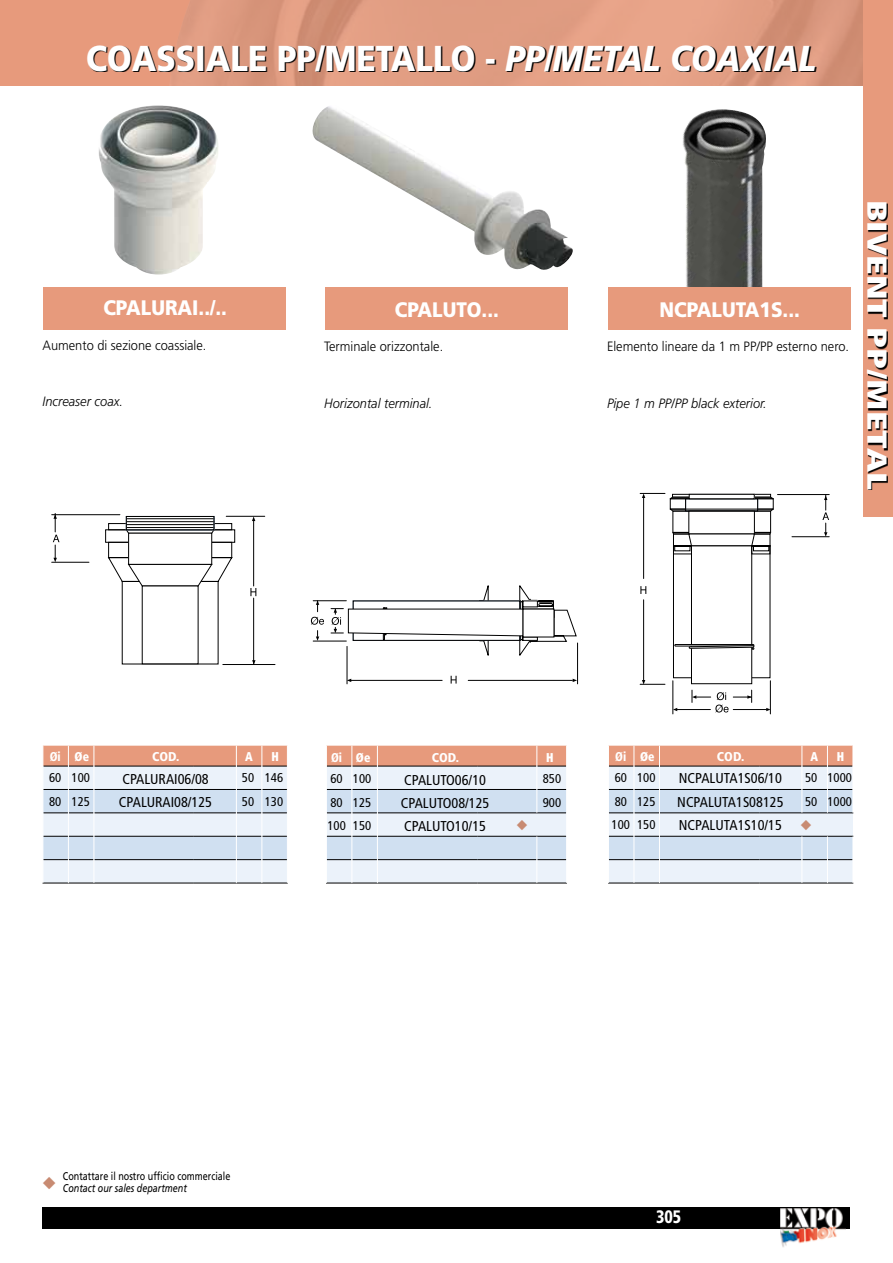
<style>
.page{position:relative;width:893px;height:1263px;background:#fff}
.page>*{position:absolute;margin:0;border:0;box-sizing:border-box;transform-origin:0 0}
.t1{font:900 36px "Frutiger";color:#fff;scale:.88 1}
.t2{font:italic 900 36px "Frutiger";color:#fff;scale:.88 1}
.t3{font:900 36px "Frutiger";color:#fff;scale:.95 1}
.t4{font:900 condensed 27.45px "Frutiger";color:#fff;scale:1.31 1}
.t5{font:900 21px "Frutiger";color:#fff;scale:.9 1}
.t6{font:900 condensed 18px "Frutiger";color:#fff;scale:.9 1}
.t7{font:condensed 14.25px/23.4px "Frutiger";color:#000}
.t8{font:300 13.5px "Frutiger";color:#000;scale:.95 1}
.t9{font:italic 300 13.5px "Frutiger";color:#000;scale:.95 1}
.t10{font:condensed 12.75px/23.4px "Frutiger";color:#000}
.t11{font:900 condensed 12.75px "Frutiger";color:#fff}
.t12{font:900 condensed 12.75px "Frutiger";color:#fff;scale:.9 1}
.t13{font:900 condensed 12.75px "Frutiger";color:#fff;scale:.9 1}
.t14{font:11.25px "Frutiger";color:#000;scale:.8 1}
.t15{font:italic 11.25px "Frutiger";color:#000;scale:.8 1}
.s1{font-style:italic}
</style>
<div class="page">
<div style="left:43px;top:1207px;width:807px;height:21px;background:#000"></div>
<img style="left:781px;top:1208px;width:65px;height:39px">
<img style="left:683px;top:109px;width:83px;height:178px">
<div style="left:0;top:0;width:893px;height:85px;background:#e79a7c"></div>
<svg style="left:89px;top:46px;width:727px;height:26px"></svg>
<div style="left:325px;top:287px;width:243px;height:43px;background:#e79a7c"></div>
<img style="left:312px;top:106px;width:261px;height:164px">
<hr style="left:313px;top:641px;width:33px;height:1px;background:#000">
<hr style="left:313px;top:600px;width:33px;height:1px;background:#000">
<svg style="left:316px;top:631px;width:3px;height:10px"></svg>
<svg style="left:311px;top:601px;width:13px;height:24px"></svg>
<svg style="left:331px;top:585px;width:246px;height:74px"></svg>
<div style="left:523px;top:609px;width:31px;height:28px;background:#fff"></div>
<div style="left:523px;top:601px;width:14px;height:6px;background:#fff"></div>
<svg style="left:451px;top:676px;width:6px;height:7px"></svg>
<hr style="left:351px;top:680px;width:91px;height:1px;background:#000">
<hr style="left:468px;top:680px;width:104px;height:1px;background:#000">
<hr style="left:577px;top:643px;width:1px;height:41px;background:#000">
<hr style="left:347px;top:646px;width:1px;height:38px;background:#000">
<div style="left:608px;top:287px;width:242px;height:43px;background:#e79a7c"></div>
<div style="left:863px;top:0;width:30px;height:517px;background:#e79a7c"></div>
<svg style="left:868px;top:203px;width:20px;height:287px"></svg>
<div style="left:43px;top:287px;width:243px;height:43px;background:#e79a7c"></div>
<img style="left:99px;top:105px;width:119px;height:170px">
<div style="left:105px;top:529px;width:130px;height:14px;border:1px solid #000"></div>
<svg style="left:108px;top:523px;width:125px;height:142px"></svg>
<div style="left:142px;top:586px;width:56px;height:78px;background:#fff"></div>
<svg style="left:128px;top:519px;width:84px;height:8px"></svg>
<hr style="left:126px;top:518px;width:88px;height:1px;background:#000">
<hr style="left:126px;top:521px;width:88px;height:1px;background:#000">
<hr style="left:126px;top:524px;width:88px;height:1px;background:#000">
<hr style="left:126px;top:527px;width:88px;height:1px;background:#000">
<div style="left:126px;top:516px;width:88px;height:14px;border:1px solid #000"></div>
<svg style="left:250px;top:588px;width:6px;height:8px"></svg>
<hr style="left:253px;top:598px;width:1px;height:66px;background:#000">
<hr style="left:226px;top:516px;width:39px;height:1px;background:#000">
<hr style="left:223px;top:664px;width:52px;height:1px;background:#000">
<hr style="left:52px;top:514px;width:68px;height:1px;background:#000">
<hr style="left:52px;top:562px;width:37px;height:1px;background:#000">
<svg style="left:53px;top:513px;width:7px;height:49px"></svg>
<svg style="left:43px;top:746px;width:245px;height:138px;background:#d8d6db"></svg>
<hr style="left:673px;top:681px;width:1px;height:33px;background:#000">
<hr style="left:770px;top:681px;width:1px;height:33px;background:#000">
<svg style="left:640px;top:493px;width:134px;height:219px"></svg>
<hr style="left:777px;top:494px;width:52px;height:1px;background:#000">
<hr style="left:792px;top:536px;width:37px;height:1px;background:#000">
<svg style="left:822px;top:495px;width:7px;height:42px"></svg>
<hr style="left:253px;top:520px;width:1px;height:66px;background:#000">
<svg style="left:326px;top:746px;width:241px;height:138px;background:#d8d5da"></svg>
<svg style="left:608px;top:746px;width:246px;height:138px;background:#d8d5da"></svg>
<h1 class="t1" style="left:86px;top:36px;width:822px">COASSIALE PP/METALLO - <span class="s1">P s INOX COAXIAL</span></h1>
<h1 class="t3" style="left:162px;top:36px;width:328px">SSIALE Ps/INOX -</h1>
<h1 class="t2" style="left:505px;top:36px;width:355px">PP/METAL COAXIAL</h1>
<h3 class="t5" style="left:103px;top:295px;width:139px">CPALURAI../..</h3>
<p class="t8" style="left:43px;top:337px;width:174px">Aumento di sezione coassiale.</p>
<p class="t9" style="left:43px;top:394px;width:86px">Increaser coax.</p>
<h3 class="t5" style="left:395px;top:297px;width:117px">CPALUTO...</h3>
<p class="t8" style="left:324px;top:339px;width:127px">Terminale orizzontale.</p>
<p class="t9" style="left:324px;top:395px;width:115px">Horizontal terminal.</p>
<h3 class="t5" style="left:659px;top:297px;width:158px">NCPALUTA1S...</h3>
<p class="t8" style="left:607px;top:339px;width:256px">Elemento lineare da 1 m PP/PP esterno nero.</p>
<p class="t9" style="left:607px;top:395px;width:170px">Pipe 1 m PP/PP black exterior.</p>
<h2 class="t4" style="left:894px;top:200px;width:223px;rotate:90deg">BIVENT PP/METAL</h2>
<p class="t13" style="left:50px;top:749px;width:14px">Øi</p>
<p class="t12" style="left:271px;top:748px;width:10px">H</p>
<p class="t10" style="left:265px;top:766px;width:20px">146<br>130</p>
<p class="t13" style="left:615px;top:749px;width:14px">Øi</p>
<p class="t12" style="left:837px;top:748px;width:10px">H</p>
<p class="t10" style="left:827px;top:766px;width:26px">1000<br>1000</p>
<p class="t12" style="left:75px;top:748px;width:18px">Øe</p>
<p class="t10" style="left:72px;top:766px;width:20px">100<br>125</p>
<p class="t12" style="left:640px;top:748px;width:18px">Øe</p>
<p class="t10" style="left:637px;top:766px;width:20px;text-align:justify">100<br>125<br>150</p>
<p class="t11" style="left:152px;top:748px;width:29px">COD.</p>
<p class="t7" style="left:119px;top:767px;width:95px">CPALURAI06/08<br>CPALURAI08/125</p>
<p class="t11" style="left:717px;top:748px;width:29px">COD.</p>
<p class="t7" style="left:677px;top:767px;width:108px;text-align:justify">NCPALUTA1S06/10<br>NCPALUTA1S08125<br>NCPALUTA1S10/15</p>
<p class="t12" style="left:245px;top:748px;width:10px">A</p>
<p class="t10" style="left:242px;top:766px;width:14px">50<br>50</p>
<p class="t10" style="left:612px;top:766px;width:20px">60<br>80<br>100</p>
<p class="t12" style="left:811px;top:748px;width:10px">A</p>
<p class="t10" style="left:805px;top:766px;width:14px">50<br>50</p>
<p class="t13" style="left:331px;top:750px;width:14px">Øi</p>
<p class="t12" style="left:546px;top:749px;width:10px">H</p>
<p class="t10" style="left:543px;top:767px;width:20px">850<br>900</p>
<p class="t12" style="left:356px;top:749px;width:18px">Øe</p>
<p class="t10" style="left:353px;top:767px;width:20px;text-align:justify">100<br>125<br>150</p>
<p class="t11" style="left:432px;top:749px;width:29px">COD.</p>
<p class="t7" style="left:401px;top:768px;width:90px">CPALUTO06/10<br>CPALUTO08/125<br>CPALUTO10/15</p>
<p class="t10" style="left:49px;top:766px;width:14px">60<br>80</p>
<p class="t10" style="left:327px;top:767px;width:20px">60<br>80<br>100</p>
<p class="t14" style="left:63px;top:1169px;width:211px">Contattare il nostro ufficio commerciale</p>
<p class="t15" style="left:63px;top:1181px;width:157px">Contact our sales department</p>
<p class="t6" style="left:656px;top:1206px;width:29px">305</p>
</div>
